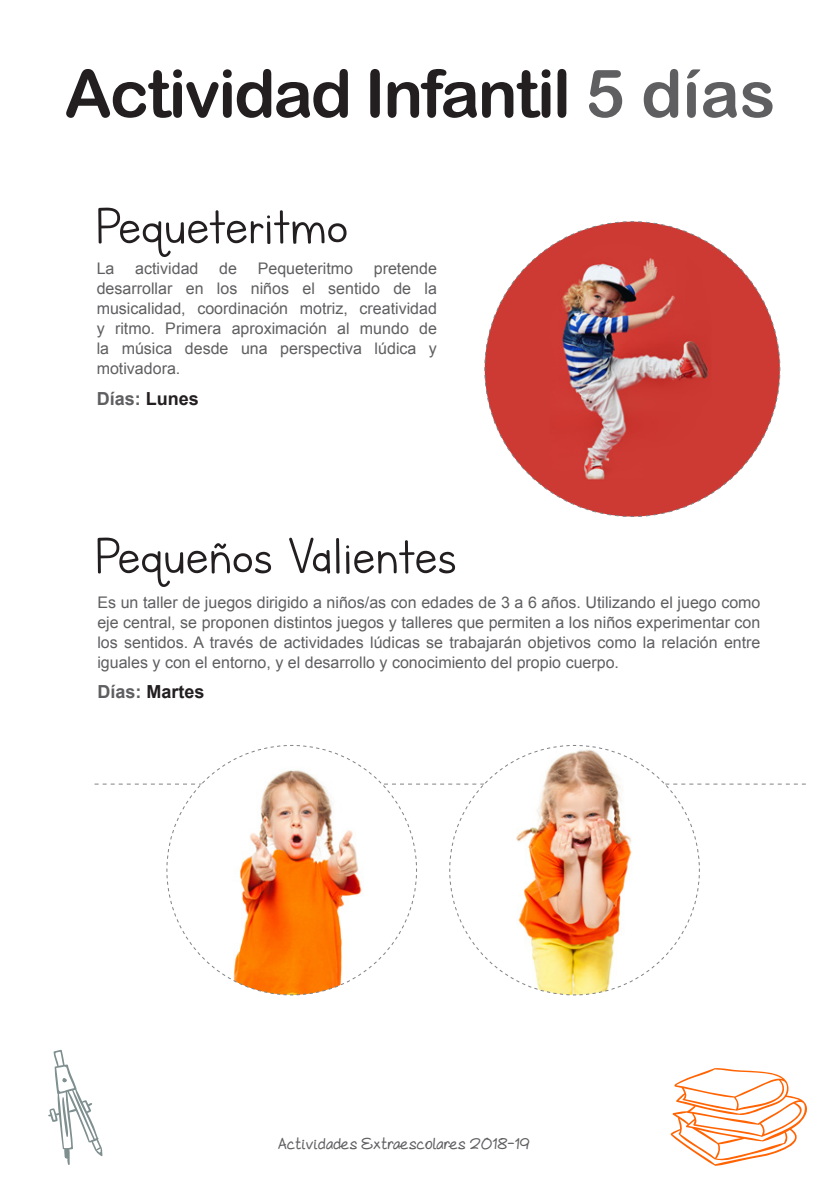
<style>
.page{position:relative;width:840px;height:1191px;background:#fff}
.page>*{position:absolute;margin:0;border:0;box-sizing:border-box;transform-origin:0 0}
.t1{font:66px "Arial Rounded MT Bold";letter-spacing:-.03em;color:#231f20}
.t2{font:60px "Lettersfor Learners";letter-spacing:-.01em;color:#231f20}
.t3{font:700 18px "Arial";color:#231f20}
.t4{font:700 18px "Arial";color:#5f5f62}
.t5{font:16px/20px "Arial";color:#5f5f62;text-align:justify}
.t6{font:800 16px "As Cute As";color:#5f5f62}
.s1{color:#5f5f62}
.s2{color:#231f20}
</style>
<div class="page">
<svg style="left:670px;top:1068px;width:137px;height:97px"></svg>
<svg style="left:48px;top:1049px;width:54px;height:116px"></svg>
<svg style="left:484px;top:221px;width:296px;height:296px"></svg>
<svg style="left:94px;top:745px;width:711px;height:250px"></svg>
<img style="left:448px;top:745px;width:251px;height:250px">
<h1 class="t1" style="left:64px;top:55px;width:712px">Actividad Infantil <span class="s1">5 días</span></h1>
<h2 class="t2" style="left:95px;top:194px;width:254px">Pequeteritmo</h2>
<p class="t5" style="left:97px;top:259px;width:341px;text-indent:277px">pretende desarrollar en los niños el sentido de la musicalidad, coordinación motriz, creatividad y ritmo. Primera aproximación al mundo de la música desde una perspectiva lúdica y motivadora.</p>
<p class="t4" style="left:97px;top:388px;width:104px">Días: <span class="s2">Lunes</span></p>
<p class="t5" style="left:97px;top:259px;width:19px">La</p>
<p class="t5" style="left:135px;top:259px;width:65px">actividad</p>
<p class="t5" style="left:219px;top:259px;width:19px">de</p>
<p class="t5" style="left:257px;top:259px;width:97px">Pequeteritmo</p>
<h2 class="t2" style="left:94px;top:524px;width:363px">Pequeños Valientes</h2>
<p class="t5" style="left:97px;top:592px;width:664px">Es un taller de juegos dirigido a niños/as con edades de 3 a 6 años. Utilizando el juego como eje central, se proponen distintos juegos y talleres que permiten a los niños experimentar con los sentidos. A través de actividades lúdicas se trabajarán objetivos como la relación entre iguales y con el entorno, y el desarrollo y conocimiento del propio cuerpo.</p>
<p class="t3" style="left:97px;top:682px;width:109px"><span class="s1">Días:</span> Martes</p>
<p class="t6" style="left:277px;top:1133px;width:253px">Actividades Extraescolares 2018-19</p>
</div>
